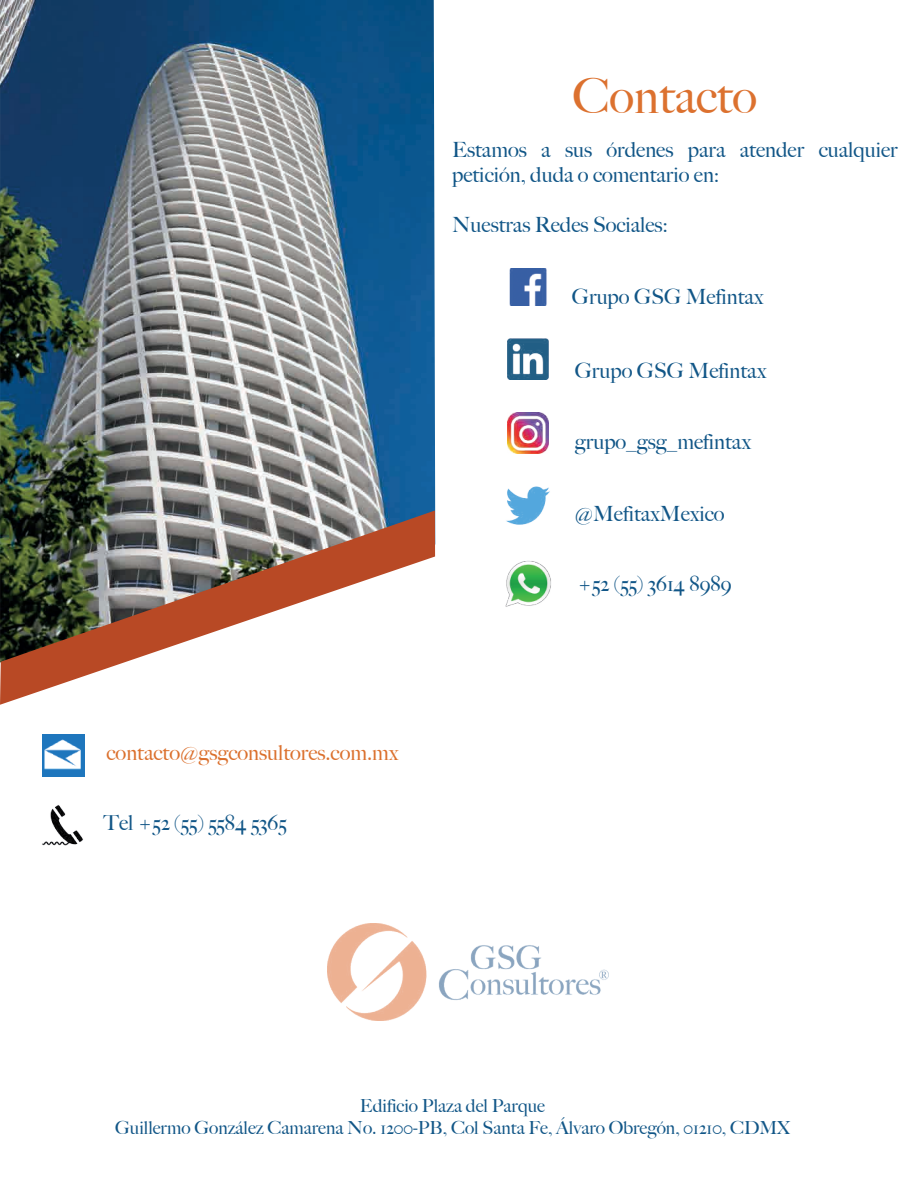
<style>
.page{position:relative;width:918px;height:1188px;background:#fff}
.page>*{position:absolute;margin:0;border:0;box-sizing:border-box;transform-origin:0 0}
.t1{font:500 48px "Big Caslon";color:#dc712f}
.t2{font:500 21px/25.2px "Big Caslon";color:#115687}
.t3{font:500 21px "Big Caslon";color:#db702d}
.t4{font:500 18px/21.6px "Big Caslon";color:#115687;text-align:center}
</style>
<div class="page">
<img style="left:509px;top:268px;width:38px;height:37px">
<img style="left:0;top:0;width:435px;height:511px">
<svg style="left:0;top:511px;width:435px;height:194px"></svg>
<img style="left:508px;top:413px;width:40px;height:40px">
<img style="left:508px;top:339px;width:40px;height:40px">
<img style="left:506px;top:486px;width:44px;height:39px">
<img style="left:505px;top:561px;width:46px;height:46px">
<img style="left:42px;top:735px;width:42px;height:42px">
<img style="left:42px;top:805px;width:41px;height:41px">
<img style="left:327px;top:923px;width:281px;height:98px">
<h1 class="t1" style="left:572px;top:68px;width:186px">Contacto</h1>
<p class="t2" style="left:452px;top:137px;width:447px">Estamos a sus órdenes para atender cualquier petición, duda o comentario en:</p>
<p class="t2" style="left:452px;top:212px;width:217px">Nuestras Redes Sociales:</p>
<p class="t2" style="left:572px;top:284px;width:193px">Grupo GSG Mefintax</p>
<p class="t2" style="left:575px;top:358px;width:193px">Grupo GSG Mefintax</p>
<p class="t2" style="left:575px;top:429px;width:178px">grupo_gsg_mefintax</p>
<p class="t2" style="left:575px;top:501px;width:151px">@MefitaxMexico</p>
<p class="t3" style="left:107px;top:741px;width:293px">contacto@gsgconsultores.com.mx</p>
<p class="t2" style="left:104px;top:810px;width:185px">Tel +52 (55) 5584 5365</p>
<p class="t2" style="left:577px;top:571px;width:156px">+52 (55) 3614 8989</p>
<p class="t4" style="left:115px;top:1095px;width:676px">Edificio Plaza del Parque<br>Guillermo González Camarena No. 1200-PB, Col Santa Fe, Álvaro Obregón, 01210, CDMX</p>
</div>
